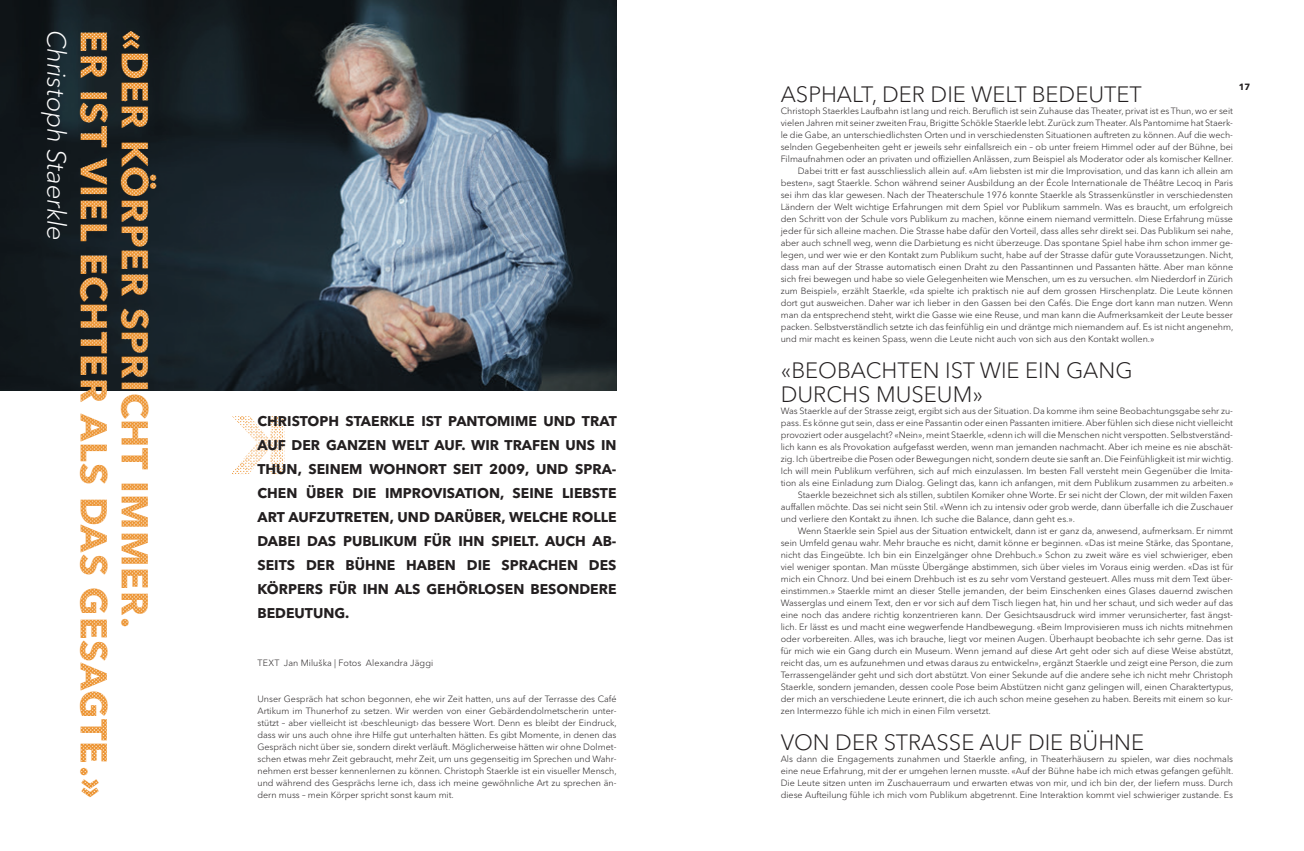
<style>
.page{position:relative;width:1304px;height:851px;background:#fff}
.page>*{position:absolute;margin:0;border:0;box-sizing:border-box;transform-origin:0 0}
.t1{font:700 37px/41px "Avenir Next LT Pro";letter-spacing:.025em;color:#ec912c}
.t2{font:italic 300 26px "Avenir Next LT Pro";letter-spacing:-.01em;color:#fff}
.t3{font:300 22px/24px "Avenir Next LT Pro";color:#231f20}
.t4{font:700 14px/24px "Avenir Next LT Pro";color:#231f20;text-align:justify}
.t5{font:300 9px/12px "Avenir Next LT Pro";color:#231f20;text-align:justify}
.t6{font:700 9px "Avenir Next LT Pro";color:#231f20}
</style>
<div class="page">
<img style="left:0;top:0;width:617px;height:390px">
<img style="left:232px;top:416px;width:51px;height:58px">
<img style="left:80px;top:31px;width:76px;height:264px">
<p class="t2" style="left:72px;top:30px;width:212px;rotate:90deg">Christoph Staerkle</p>
<p class="t1" style="left:156px;top:30px;width:769px;rotate:90deg">«DER KÖRPER SPRICHT IMMER.<br>ER IST VIEL ECHTER ALS DAS GESAGTE.»</p>
<p class="t4" style="left:257px;top:409px;width:361px">CHRISTOPH STAERKLE IST PANTOMIME UND TRAT AUF DER GANZEN WELT AUF. WIR TRAFEN UNS IN THUN, SEINEM WOHNORT SEIT 2009, UND SPRA-CHEN ÜBER DIE IMPROVISATION, SEINE LIEBSTE ART AUFZUTRETEN, UND DARÜBER, WELCHE ROLLE DABEI DAS PUBLIKUM FÜR IHN SPIELT. AUCH AB-SEITS DER BÜHNE HABEN DIE SPRACHEN DES KÖRPERS FÜR IHN ALS GEHÖRLOSEN BESONDERE BEDEUTUNG.</p>
<p class="t5" style="left:257px;top:657px;width:177px">TEXT Jan Miluška | Fotos Alexandra Jäggi</p>
<p class="t5" style="left:257px;top:693px;width:361px">Unser Gespräch hat schon begonnen, ehe wir Zeit hatten, uns auf der Terrasse des Café Artikum im Thunerhof zu setzen. Wir werden von einer Gebärdendolmetscherin unter&shy;stützt – aber vielleicht ist ‹beschleunigt› das bessere Wort. Denn es bleibt der Eindruck, dass wir uns auch ohne ihre Hilfe gut unterhalten hätten. Es gibt Momente, in denen das Gespräch nicht über sie, sondern direkt verläuft. Möglicherweise hätten wir ohne Dolmet&shy;schen etwas mehr Zeit gebraucht, mehr Zeit, um uns gegenseitig im Sprechen und Wahr&shy;nehmen erst besser kennenlernen zu können. Christoph Staerkle ist ein visueller Mensch, und während des Gesprächs lerne ich, dass ich meine gewöhnliche Art zu sprechen än&shy;dern muss – mein Körper spricht sonst kaum mit.</p>
<p class="t6" style="left:1239px;top:81px;width:13px">17</p>
<p class="t3" style="left:781px;top:82px;width:363px">ASPHALT, DER DIE WELT BEDEUTET</p>
<p class="t5" style="left:781px;top:105px;width:454px">Christoph Staerkles Laufbahn ist lang und reich. Beruflich ist sein Zuhause das Theater, privat ist es Thun, wo er seit vielen Jahren mit seiner zweiten Frau, Brigitte Schökle Staerkle lebt. Zurück zum Theater. Als Pantomime hat Staerk&shy;le die Gabe, an unterschiedlichsten Orten und in verschiedensten Situationen auftreten zu können. Auf die wech&shy;selnden Gegebenheiten geht er jeweils sehr einfallsreich ein – ob unter freiem Himmel oder auf der Bühne, bei Filmaufnahmen oder an privaten und offiziellen Anlässen, zum Beispiel als Moderator oder als komischer Kellner.</p>
<p class="t5" style="left:781px;top:165px;width:454px;text-indent:17px">Dabei tritt er fast ausschliesslich allein auf. «Am liebsten ist mir die Improvisation, und das kann ich allein am besten», sagt Staerkle. Schon während seiner Ausbildung an der École Internationale de Théâtre Lecoq in Paris sei ihm das klar gewesen. Nach der Theaterschule 1976 konnte Staerkle als Strassenkünstler in verschiedensten Ländern der Welt wichtige Erfahrungen mit dem Spiel vor Publikum sammeln. Was es braucht, um erfolgreich den Schritt von der Schule vors Publikum zu machen, könne einem niemand vermitteln. Diese Erfahrung müsse jeder für sich alleine machen. Die Strasse habe dafür den Vorteil, dass alles sehr direkt sei. Das Publikum sei nahe, aber auch schnell weg, wenn die Darbietung es nicht überzeuge. Das spontane Spiel habe ihm schon immer ge&shy;legen, und wer wie er den Kontakt zum Publikum sucht, habe auf der Strasse dafür gute Voraussetzungen. Nicht, dass man auf der Strasse automatisch einen Draht zu den Passantinnen und Passanten hätte. Aber man könne sich frei bewegen und habe so viele Gelegenheiten wie Menschen, um es zu versuchen. «Im Niederdorf in Zürich zum Beispiel», erzählt Staerkle, «da spielte ich praktisch nie auf dem grossen Hirschenplatz. Die Leute können dort gut ausweichen. Daher war ich lieber in den Gassen bei den Cafés. Die Enge dort kann man nutzen. Wenn man da entsprechend steht, wirkt die Gasse wie eine Reuse, und man kann die Aufmerksamkeit der Leute besser packen. Selbstverständlich setzte ich das feinfühlig ein und dräntge mich niemandem auf. Es ist nicht angenehm, und mir macht es keinen Spass, wenn die Leute nicht auch von sich aus den Kontakt wollen.»</p>
<p class="t3" style="left:781px;top:358px;width:353px">«BEOBACHTEN IST WIE EIN GANG<br>DURCHS MUSEUM»</p>
<p class="t5" style="left:781px;top:405px;width:454px">Was Staerkle auf der Strasse zeigt, ergibt sich aus der Situation. Da komme ihm seine Beobachtungsgabe sehr zu&shy;pass. Es könne gut sein, dass er eine Passantin oder einen Passanten imitiere. Aber fühlen sich diese nicht vielleicht provoziert oder ausgelacht? «Nein», meint Staerkle, «denn ich will die Menschen nicht verspotten. Selbstverständ&shy;lich kann es als Provokation aufgefasst werden, wenn man jemanden nachmacht. Aber ich meine es nie abschät&shy;zig. Ich übertreibe die Posen oder Bewegungen nicht, sondern deute sie sanft an. Die Feinfühligkeit ist mir wichtig.<br>Ich will mein Publikum verführen, sich auf mich einzulassen. Im besten Fall versteht mein Gegenüber die Imita&shy;tion als eine Einladung zum Dialog. Gelingt das, kann ich anfangen, mit dem Publikum zusammen zu arbeiten.»</p>
<p class="t5" style="left:781px;top:489px;width:454px;text-indent:17px">Staerkle bezeichnet sich als stillen, subtilen Komiker ohne Worte. Er sei nicht der Clown, der mit wilden Faxen auffallen möchte. Das sei nicht sein Stil. «Wenn ich zu intensiv oder grob werde, dann überfalle ich die Zuschauer und verliere den Kontakt zu ihnen. Ich suche die Balance, dann geht es.».</p>
<p class="t5" style="left:781px;top:525px;width:454px;text-indent:17px">Wenn Staerkle sein Spiel aus der Situation entwickelt, dann ist er ganz da, anwesend, aufmerksam. Er nimmt sein Umfeld genau wahr. Mehr brauche es nicht, damit könne er beginnen. «Das ist meine Stärke, das Spontane, nicht das Eingeübte. Ich bin ein Einzelgänger ohne Drehbuch.» Schon zu zweit wäre es viel schwieriger, eben viel weniger spontan. Man müsste Übergänge abstimmen, sich über vieles im Voraus einig werden. «Das ist für mich ein Chnorz. Und bei einem Drehbuch ist es zu sehr vom Verstand gesteuert. Alles muss mit dem Text über&shy;einstimmen.» Staerkle mimt an dieser Stelle jemanden, der beim Einschenken eines Glases dauernd zwischen Wasserglas und einem Text, den er vor sich auf dem Tisch liegen hat, hin und her schaut, und sich weder auf das eine noch das andere richtig konzentrieren kann. Der Gesichtsausdruck wird immer verunsicherter, fast ängst&shy;lich. Er lässt es und macht eine wegwerfende Handbewegung. «Beim Improvisieren muss ich nichts mitnehmen oder vorbereiten. Alles, was ich brauche, liegt vor meinen Augen. Überhaupt beobachte ich sehr gerne. Das ist für mich wie ein Gang durch ein Museum. Wenn jemand auf diese Art geht oder sich auf diese Weise abstützt, reicht das, um es aufzunehmen und etwas daraus zu entwickeln», ergänzt Staerkle und zeigt eine Person, die zum Terrassengeländer geht und sich dort abstützt. Von einer Sekunde auf die andere sehe ich nicht mehr Christoph Staerkle, sondern jemanden, dessen coole Pose beim Abstützen nicht ganz gelingen will, einen Charaktertypus, der mich an verschiedene Leute erinnert, die ich auch schon meine gesehen zu haben. Bereits mit einem so kur&shy;zen Intermezzo fühle ich mich in einen Film versetzt.</p>
<p class="t3" style="left:781px;top:730px;width:365px">VON DER STRASSE AUF DIE BÜHNE</p>
<p class="t5" style="left:781px;top:753px;width:454px">Als dann die Engagements zunahmen und Staerkle anfing, in Theaterhäusern zu spielen, war dies nochmals eine neue Erfahrung, mit der er umgehen lernen musste. «Auf der Bühne habe ich mich etwas gefangen gefühlt.<br>Die Leute sitzen unten im Zuschauerraum und erwarten etwas von mir, und ich bin der, der liefern muss. Durch diese Aufteilung fühle ich mich vom Publikum abgetrennt. Eine Interaktion kommt viel schwieriger zustande. Es</p>
</div>
